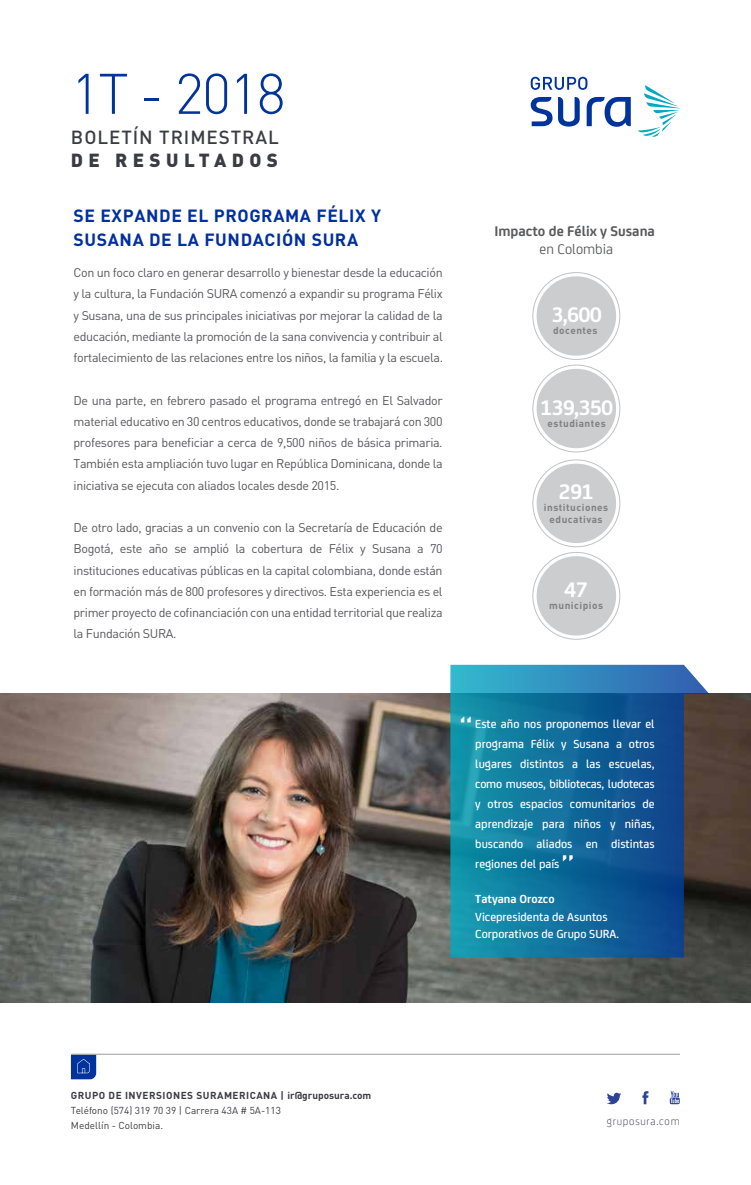
<style>
.page{position:relative;width:751px;height:1185px;background:#fff}
.page>*{position:absolute;margin:0;border:0;box-sizing:border-box;transform-origin:0 0}
.t1{font:300 56.25px "DIN Pro";letter-spacing:-.03em;color:#00339b}
.t2{font:37.5px "DIN Pro";color:#fff}
.t3{font:700 22.5px "FS Joey";letter-spacing:-.035em;color:#fff}
.t4{font:500 18.75px "DIN Pro";letter-spacing:.05em;color:#3b3c43}
.t5{font:900 18.75px "DIN Pro";letter-spacing:.29em;color:#3b3c43}
.t6{font:700 17.5px/23.5px "DIN Pro";letter-spacing:.035em;color:#002f9e}
.t7{font:700 15px "FS Joey";color:#58595b}
.t8{font:15px "FS Joey";color:#58595b}
.t9{font:12.5px/21.2px "DIN Pro";letter-spacing:-.03em;color:#55565a;text-align:justify}
.t10{font:500 12.5px/20px "FS Joey";color:#fff;text-align:justify}
.t11{font:700 12.5px "FS Joey";color:#fff}
.t12{font:300 11.25px "FS Joey";letter-spacing:.07em;color:#3b3c43}
.t13{font:10px/15px "DIN Pro";color:#3b3c43}
.t14{font:700 10px/12px "DIN Pro";letter-spacing:.05em;color:#808083;text-align:center}
.t15{font:700 10px "DIN Pro";letter-spacing:.05em;color:#3b3c43}
</style>
<div class="page">
<img style="left:0;top:694px;width:750px;height:308px">
<svg style="left:450px;top:665px;width:259px;height:293px;background:#1a6b95"></svg>
<svg style="left:638px;top:85px;width:41px;height:52px"></svg>
<svg style="left:530px;top:77px;width:100px;height:50px"></svg>
<svg style="left:642px;top:1091px;width:6px;height:13px"></svg>
<svg style="left:607px;top:1093px;width:14px;height:11px"></svg>
<svg style="left:669px;top:1091px;width:10px;height:13px"></svg>
<svg style="left:71px;top:1055px;width:25px;height:24px"></svg>
<hr style="left:71px;top:1054px;width:608px;height:1px;background:#999d9d">
<div style="left:536px;top:276px;width:79px;height:80px;background:#cbcdce;border-radius:50%"></div>
<div style="left:536px;top:369px;width:79px;height:79px;background:#cbcdce;border-radius:50%"></div>
<div style="left:536px;top:464px;width:79px;height:79px;background:#cbcdce;border-radius:50%"></div>
<div style="left:536px;top:556px;width:79px;height:79px;background:#cbcdce;border-radius:50%"></div>
<h1 class="t1" style="left:71px;top:55px;width:216px">1T - 2018</h1>
<h3 class="t4" style="left:71px;top:125px;width:209px">BOLETÍN TRIMESTRAL</h3>
<h3 class="t5" style="left:71px;top:147px;width:208px">DE RESULTADOS</h3>
<h3 class="t6" style="left:73px;top:204px;width:309px">SE EXPANDE EL PROGRAMA FÉLIX Y<br>SUSANA DE LA FUNDACIÓN SURA</h3>
<p class="t9" style="left:73px;top:261px;width:371px">Con un foco claro en generar desarrollo y bienestar desde la educación y la cultura, la Fundación SURA comenzó a expandir su programa Félix y Susana, una de sus principales iniciativas por mejorar la calidad de la educación, mediante la promoción de la sana convivencia y contribuir al fortalecimiento de las relaciones entre los niños, la familia y la escuela.</p>
<p class="t9" style="left:73px;top:389px;width:370px">De una parte, en febrero pasado el programa entregó en El Salvador material educativo en 30 centros educativos, donde se trabajará con 300 profesores para beneficiar a cerca de 9,500 niños de básica primaria.<br>También esta ampliación tuvo lugar en República Dominicana, donde la iniciativa se ejecuta con aliados locales desde 2015.</p>
<p class="t9" style="left:73px;top:516px;width:370px">De otro lado, gracias a un convenio con la Secretaría de Educación de Bogotá, este año se amplió la cobertura de Félix y Susana a 70 instituciones educativas públicas en la capital colombiana, donde están en formación más de 800 profesores y directivos. Esta experiencia es el primer proyecto de cofinanciación con una entidad territorial que realiza la Fundación SURA.</p>
<p class="t7" style="left:494px;top:220px;width:162px">Impacto de Félix y Susana</p>
<p class="t8" style="left:539px;top:238px;width:75px">en Colombia</p>
<h3 class="t3" style="left:551px;top:298px;width:52px">3,600</h3>
<p class="t14" style="left:552px;top:324px;width:46px">docentes</p>
<h3 class="t3" style="left:539px;top:390px;width:75px">139,350</h3>
<p class="t14" style="left:547px;top:417px;width:60px">estudiantes</p>
<h3 class="t3" style="left:558px;top:474px;width:36px">291</h3>
<p class="t14" style="left:543px;top:501px;width:66px">instituciones educativas</p>
<h3 class="t3" style="left:564px;top:573px;width:25px">47</h3>
<p class="t14" style="left:549px;top:599px;width:55px">municipios</p>
<h2 class="t2" style="left:457px;top:707px;width:18px">“</h2>
<p class="t10" style="left:475px;top:713px;width:181px">Este año nos proponemos llevar el programa Félix y Susana a otros lugares distintos a las escuelas, como museos, bibliotecas, ludotecas y otros espacios comunitarios de aprendizaje para niños y niñas, buscando aliados en distintas regiones del país</p>
<p class="t11" style="left:475px;top:890px;width:81px">Tatyana Orozco</p>
<p class="t10" style="left:475px;top:907px;width:145px;line-height:17.5px">Vicepresidenta de Asuntos<br>Corporativos de Grupo SURA.</p>
<h2 class="t2" style="left:559px;top:843px;width:18px">”</h2>
<p class="t15" style="left:71px;top:1088px;width:302px">GRUPO DE INVERSIONES SURAMERICANA | ir@gruposura.com</p>
<p class="t13" style="left:71px;top:1102px;width:211px">Teléfono (574) 319 70 39 | Carrera 43A # 5A-113<br>Medellín - Colombia.</p>
<p class="t12" style="left:606px;top:1114px;width:74px">gruposura.com</p>
</div>
